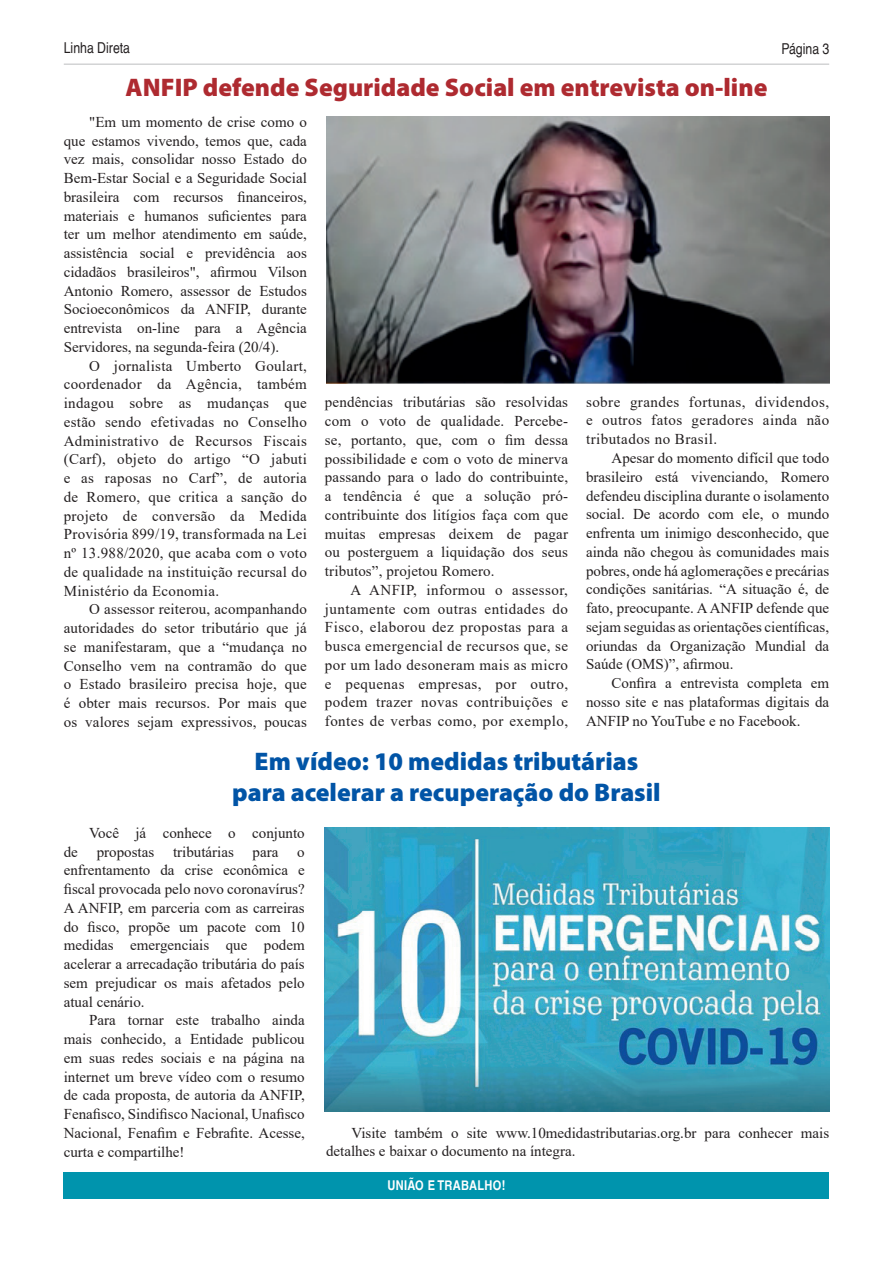
<style>
.page{position:relative;width:893px;height:1263px;background:#fff}
.page>*{position:absolute;margin:0;border:0;box-sizing:border-box;transform-origin:0 0}
.t1{font:900 25.5px/30.6px "Myriad Pro";color:#0154a6;text-align:center}
.t2{font:900 25.5px "Myriad Pro";color:#ae2a30}
.t3{font:15px/18.8px "Times New Roman";color:#231f20;text-align:justify}
.t4{font:condensed 15px "Helvetica LT";color:#231f20}
.t5{font:700 condensed 13.5px "Helvetica LT";letter-spacing:.025em;color:#fff}
</style>
<div class="page">
<div style="left:64px;top:1172px;width:765px;height:27px;background:#0094ad"></div>
<hr style="left:64px;top:64px;width:765px;height:1px;background:#bcbdc0">
<img style="left:326px;top:117px;width:503px;height:267px">
<img style="left:325px;top:827px;width:504px;height:285px">
<p class="t4" style="left:64px;top:39px;width:68px">Linha Direta</p>
<p class="t4" style="left:781px;top:40px;width:49px">Página 3</p>
<h1 class="t2" style="left:126px;top:73px;width:643px">ANFIP defende Seguridade Social em entrevista on-line</h1>
<p class="t3" style="left:64px;top:112px;width:245px;text-indent:26px">"Em um momento de crise como o que estamos vivendo, temos que, cada vez mais, consolidar nosso Estado do Bem-Estar Social e a Seguridade Social brasileira com recursos financeiros, materiais e humanos suficientes para ter um melhor atendimento em saúde, assistência social e previdência aos cidadãos brasileiros", afirmou Vilson Antonio Romero, assessor de Estudos Socioeconômicos da ANFIP, durante entrevista on-line para a Agência Servidores, na segunda-feira (20/4).</p>
<p class="t3" style="left:64px;top:356px;width:245px;text-indent:26px">O jornalista Umberto Goulart, coordenador da Agência, também indagou sobre as mudanças que estão sendo efetivadas no Conselho Administrativo de Recursos Fiscais (Carf), objeto do artigo “O jabuti e as raposas no Carf”, de autoria de Romero, que critica a sanção do projeto de conversão da Medida Provisória 899/19, transformada na Lei nº 13.988/2020, que acaba com o voto de qualidade na instituição recursal do Ministério da Economia.</p>
<p class="t3" style="left:64px;top:600px;width:245px;text-indent:26px">O assessor reiterou, acompanhando autoridades do setor tributário que já se manifestaram, que a “mudança no Conselho vem na contramão do que o Estado brasileiro precisa hoje, que é obter mais recursos. Por mais que os valores sejam expressivos, poucas</p>
<p class="t3" style="left:586px;top:392px;width:245px">sobre grandes fortunas, dividendos, e outros fatos geradores ainda não tributados no Brasil.</p>
<p class="t3" style="left:586px;top:448px;width:245px;text-indent:26px">Apesar do momento difícil que todo brasileiro está vivenciando, Romero defendeu disciplina durante o isolamento social. De acordo com ele, o mundo enfrenta um inimigo desconhecido, que ainda não chegou às comunidades mais pobres, onde há aglomerações e precárias condições sanitárias. “A situação é, de fato, preocupante. A ANFIP defende que sejam seguidas as orientações científicas, oriundas da Organização Mundial da Saúde (OMS)”, afirmou.</p>
<p class="t3" style="left:586px;top:673px;width:245px;text-indent:26px">Confira a entrevista completa em nosso site e nas plataformas digitais da ANFIP no YouTube e no Facebook.</p>
<h1 class="t1" style="left:232px;top:747px;width:430px">Em vídeo: 10 medidas tributárias para acelerar a recuperação do Brasil</h1>
<p class="t3" style="left:89px;top:823px;width:217px">Você já conhece o conjunto</p>
<p class="t3" style="left:325px;top:393px;width:245px">pendências tributárias são resolvidas com o voto de qualidade. Percebe&shy;se, portanto, que, com o fim dessa possibilidade e com o voto de minerva passando para o lado do contribuinte, a tendência é que a solução pró&shy;contribuinte dos litígios faça com que muitas empresas deixem de pagar ou posterguem a liquidação dos seus tributos”, projetou Romero.</p>
<p class="t3" style="left:325px;top:580px;width:245px;text-indent:26px">A ANFIP, informou o assessor, juntamente com outras entidades do Fisco, elaborou dez propostas para a busca emergencial de recursos que, se por um lado desoneram mais as micro e pequenas empresas, por outro, podem trazer novas contribuições e fontes de verbas como, por exemplo,</p>
<p class="t3" style="left:64px;top:842px;width:16px">de</p>
<p class="t3" style="left:97px;top:842px;width:59px">propostas</p>
<p class="t3" style="left:173px;top:842px;width:62px">tributárias</p>
<p class="t3" style="left:253px;top:842px;width:27px">para</p>
<p class="t3" style="left:64px;top:842px;width:242px;text-indent:233px">o enfrentamento da crise econômica e fiscal provocada pelo novo coronavírus?<br>A ANFIP, em parceria com as carreiras do fisco, propõe um pacote com 10 medidas emergenciais que podem acelerar a arrecadação tributária do país sem prejudicar os mais afetados pelo atual cenário.</p>
<p class="t3" style="left:64px;top:1010px;width:242px;text-indent:26px">Para tornar este trabalho ainda mais conhecido, a Entidade publicou em suas redes sociais e na página na internet um breve vídeo com o resumo de cada proposta, de autoria da ANFIP, Fenafisco, Sindifisco Nacional, Unafisco Nacional, Fenafim e Febrafite. Acesse, curta e compartilhe!</p>
<p class="t3" style="left:326px;top:1123px;width:505px;text-indent:26px">Visite também o site www.10medidastributarias.org.br para conhecer mais detalhes e baixar o documento na íntegra.</p>
<p class="t5" style="left:387px;top:1176px;width:120px">UNIÃO E TRABALHO!</p>
</div>
